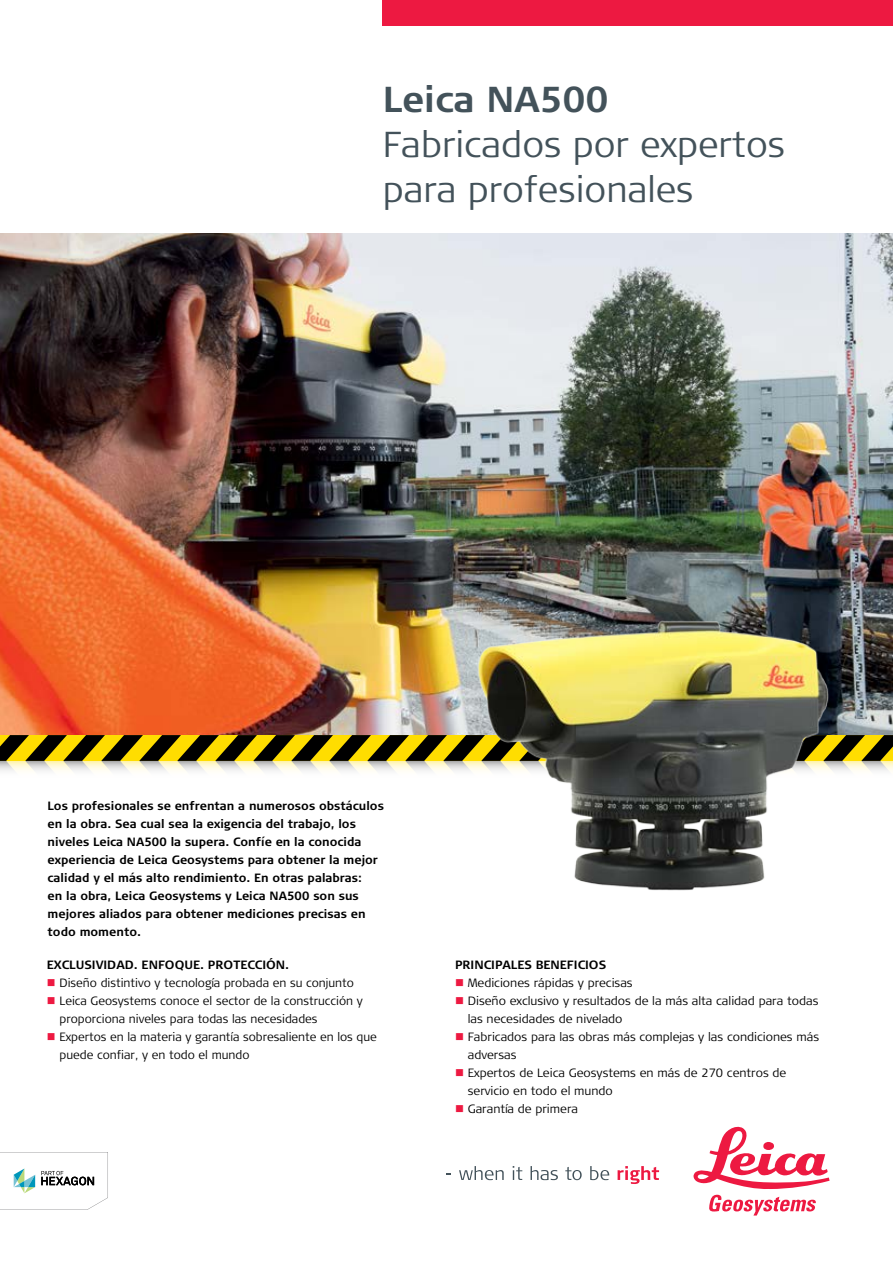
<style>
.page{position:relative;width:893px;height:1263px;background:#fff}
.page>*{position:absolute;margin:0;border:0;box-sizing:border-box;transform-origin:0 0}
.t1{font:300 36px/45px "Signa Column";color:#43525a}
.t2{font:700 36px "Signa Column";color:#43525a}
.t3{font:300 12px/18px "Signa Column";color:#000}
.t4{font:700 12px/18px "Signa Column";color:#000}
.s1{color:#ed1941}
</style>
<div class="page">
<img style="left:0;top:234px;width:893px;height:501px">
<div style="left:383px;top:0;width:510px;height:26px;background:#ed1941"></div>
<svg style="left:459px;top:1166px;width:45px;height:14px"></svg>
<svg style="left:513px;top:1166px;width:9px;height:14px"></svg>
<svg style="left:531px;top:1166px;width:27px;height:14px"></svg>
<svg style="left:565px;top:1167px;width:17px;height:13px"></svg>
<svg style="left:590px;top:1166px;width:19px;height:14px"></svg>
<svg style="left:618px;top:1166px;width:41px;height:18px"></svg>
<svg style="left:693px;top:1127px;width:136px;height:62px"></svg>
<svg style="left:709px;top:1195px;width:107px;height:20px"></svg>
<svg style="left:0;top:1152px;width:108px;height:58px"></svg>
<svg style="left:0;top:735px;width:893px;height:36px;background:#9b8e3b"></svg>
<img style="left:474px;top:605px;width:366px;height:286px">
<h1 class="t2" style="left:383px;top:77px;width:228px">Leica NA500</h1>
<h1 class="t1" style="left:383px;top:123px;width:404px">Fabricados por expertos para profesionales</h1>
<p class="t4" style="left:48px;top:797px;width:338px">Los profesionales se enfrentan a numerosos obstáculos en la obra. Sea cual sea la exigencia del trabajo, los niveles Leica NA500 la supera. Confíe en la conocida experiencia de Leica Geosystems para obtener la mejor calidad y el más alto rendimiento. En otras palabras:<br>en la obra, Leica Geosystems y Leica NA500 son sus mejores aliados para obtener mediciones precisas en todo momento.</p>
<p class="t4" style="left:47px;top:956px;width:244px">EXCLUSIVIDAD. ENFOQUE. PROTECCIÓN.</p>
<p class="t3" style="left:47px;top:974px;width:309px"><span class="s1">■</span> Diseño distintivo y tecnología probada en su conjunto</p>
<p class="t3" style="left:60px;top:992px;width:305px;text-indent:-13px"><span class="s1">■</span> Leica Geosystems conoce el sector de la construcción y proporciona niveles para todas las necesidades</p>
<p class="t3" style="left:60px;top:1028px;width:319px;text-indent:-13px"><span class="s1">■</span> Expertos en la materia y garantía sobresaliente en los que puede confiar, y en todo el mundo</p>
<p class="t4" style="left:455px;top:955px;width:153px">PRINCIPALES BENEFICIOS</p>
<p class="t3" style="left:455px;top:973px;width:179px"><span class="s1">■</span> Mediciones rápidas y precisas</p>
<p class="t3" style="left:468px;top:991px;width:352px;text-indent:-13px"><span class="s1">■</span> Diseño exclusivo y resultados de la más alta calidad para todas las necesidades de nivelado</p>
<p class="t3" style="left:468px;top:1027px;width:353px;text-indent:-13px"><span class="s1">■</span> Fabricados para las obras más complejas y las condiciones más adversas</p>
<p class="t3" style="left:468px;top:1063px;width:320px;text-indent:-13px"><span class="s1">■</span> Expertos de Leica Geosystems en más de 270 centros de servicio en todo el mundo</p>
<p class="t3" style="left:455px;top:1099px;width:125px"><span class="s1">■</span> Garantía de primera</p>
</div>
